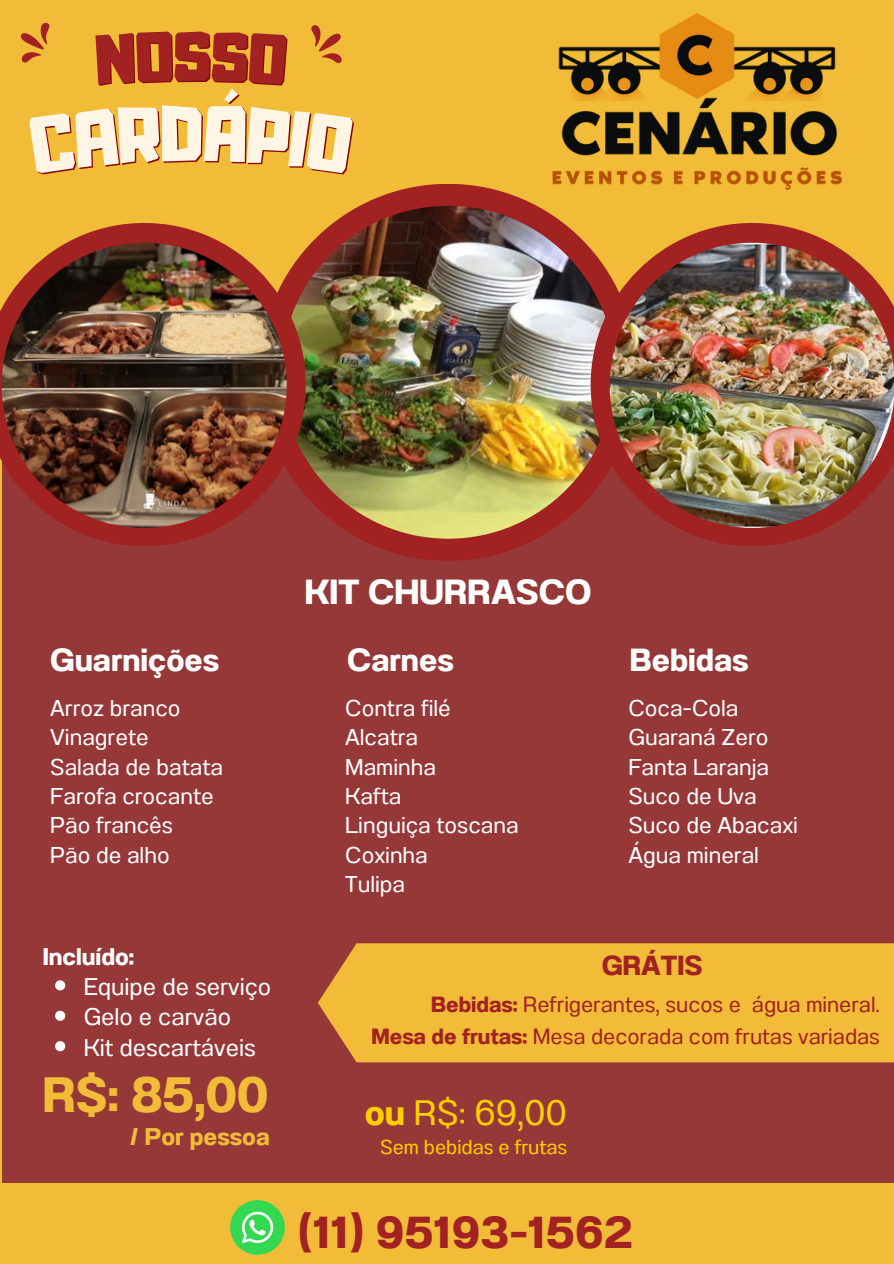
<style>
.page{position:relative;width:894px;height:1264px;background:#fff}
.page>*{position:absolute;margin:0;border:0;box-sizing:border-box;transform-origin:0 0}
.t1{font:61.95px "Adumu";color:#840a0a}
.t2{font:700 49.65px "Anantason";color:#f2bc39}
.t3{font:700 44.7px "Anantason";letter-spacing:.015em;color:#a22121}
.t4{font:35.4px "Anantason";color:#ffcf00}
.t5{font:700 34.8px "Anantason";color:#fff}
.t6{font:700 31.95px "Anantason";color:#fff}
.t7{font:700 27.6px "Anantason";color:#a22121}
.t8{font:24.15px "Anantason";color:#fff}
.t9{font:700 24.15px "Anantason";color:#f2bc39}
.t10{font:700 24.15px "Anantason";color:#fff}
.t11{font:22.8px "Anantason";color:#fff}
.t12{font:21.9px "Anantason";color:#a22121}
.t13{font:20.1px "Anantason";color:#ffcf00}
.s1{font-weight:700}
</style>
<div class="page">
<div style="left:0;top:0;width:893px;height:1263px;background:#f2bc39"></div>
<div style="left:2px;top:372px;width:891px;height:810px;background:#963838"></div>
<img style="left:558px;top:13px;width:279px;height:143px">
<img style="left:552px;top:167px;width:290px;height:23px">
<img style="left:212px;top:1182px;width:90px;height:73px">
<svg style="left:55px;top:980px;width:10px;height:10px"></svg>
<svg style="left:55px;top:1010px;width:10px;height:10px"></svg>
<svg style="left:55px;top:1041px;width:10px;height:10px"></svg>
<div style="left:260px;top:184px;width:376px;height:376px;background:#a22121;border-radius:50%"></div>
<img style="left:282px;top:206px;width:332px;height:332px;border-radius:50%">
<svg style="left:0;top:223px;width:306px;height:323px;fill:#a22321"></svg>
<img style="left:2px;top:243px;width:285px;height:285px;border-radius:50%">
<svg style="left:590px;top:223px;width:303px;height:323px"></svg>
<img style="left:609px;top:243px;width:284px;height:285px;border-radius:50%">
<div style="left:318px;top:943px;width:575px;height:119px;background:#f2bc39"></div>
<svg style="left:20px;top:22px;width:322px;height:42px"></svg>
<p class="t1" style="left:174px;top:33px;width:39px">S</p>
<p class="t5" style="left:305px;top:571px;width:288px">KIT CHURRASCO</p>
<p class="t6" style="left:50px;top:641px;width:170px">Guarnições</p>
<p class="t6" style="left:347px;top:641px;width:108px">Carnes</p>
<p class="t6" style="left:629px;top:641px;width:120px">Bebidas</p>
<p class="t11" style="left:50px;top:694px;width:132px">Arroz branco</p>
<p class="t11" style="left:50px;top:724px;width:100px">Vinagrete</p>
<p class="t11" style="left:50px;top:753px;width:174px">Salada de batata</p>
<p class="t11" style="left:50px;top:782px;width:165px">Farofa crocante</p>
<p class="t11" style="left:50px;top:812px;width:124px">Pão francês</p>
<p class="t11" style="left:50px;top:841px;width:121px">Pão de alho</p>
<p class="t10" style="left:43px;top:942px;width:93px">Incluído:</p>
<p class="t8" style="left:84px;top:972px;width:189px">Equipe de serviço</p>
<p class="t8" style="left:84px;top:1002px;width:149px">Gelo e carvão</p>
<p class="t8" style="left:84px;top:1033px;width:173px">Kit descartáveis</p>
<p class="t2" style="left:43px;top:1066px;width:227px">R$: 85,00</p>
<p class="t9" style="left:130px;top:1122px;width:141px">/ Por pessoa</p>
<p class="t11" style="left:345px;top:694px;width:107px">Contra filé</p>
<p class="t11" style="left:345px;top:724px;width:74px">Alcatra</p>
<p class="t11" style="left:345px;top:753px;width:92px">Maminha</p>
<p class="t11" style="left:345px;top:782px;width:58px">Kafta</p>
<p class="t11" style="left:345px;top:812px;width:175px">Linguiça toscana</p>
<p class="t11" style="left:345px;top:841px;width:84px">Coxinha</p>
<p class="t11" style="left:345px;top:871px;width:61px">Tulipa</p>
<p class="t11" style="left:628px;top:694px;width:112px">Coca-Cola</p>
<p class="t11" style="left:628px;top:724px;width:141px">Guaraná Zero</p>
<p class="t11" style="left:628px;top:753px;width:142px">Fanta Laranja</p>
<p class="t11" style="left:628px;top:782px;width:130px">Suco de Uva</p>
<p class="t11" style="left:628px;top:812px;width:171px">Suco de Abacaxi</p>
<p class="t11" style="left:628px;top:841px;width:132px">Água mineral</p>
<p class="t7" style="left:601px;top:949px;width:102px">GRÁTIS</p>
<p class="t12" style="left:431px;top:991px;width:450px"><span class="s1">Bebidas:</span> Refrigerantes, sucos e água mineral.</p>
<p class="t12" style="left:371px;top:1023px;width:510px"><span class="s1">Mesa de frutas:</span> Mesa decorada com frutas variadas</p>
<p class="t4" style="left:364px;top:1091px;width:204px"><span class="s1">ou</span> R$: 69,00</p>
<p class="t13" style="left:380px;top:1134px;width:189px">Sem bebidas e frutas</p>
<p class="t3" style="left:298px;top:1205px;width:335px">(11) 95193-1562</p>
</div>
